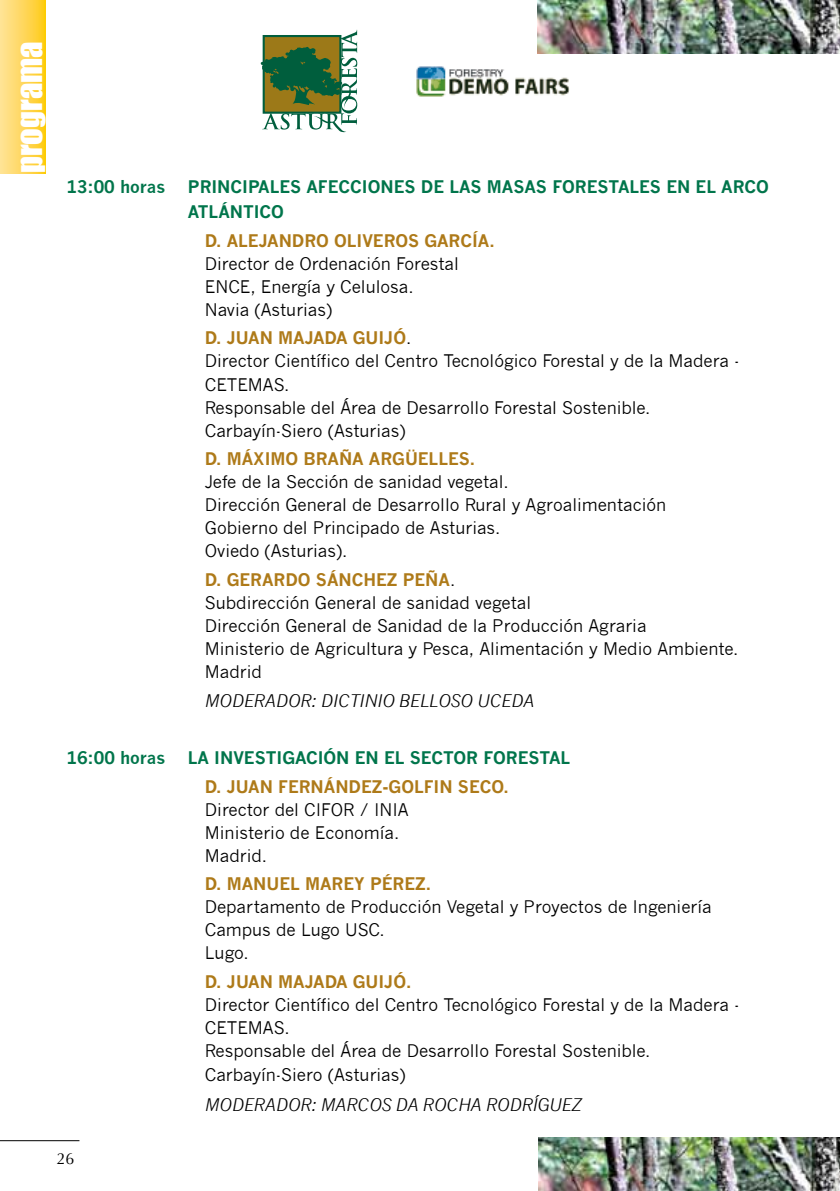
<style>
.page{position:relative;width:840px;height:1191px;background:#fff}
.page>*{position:absolute;margin:0;border:0;box-sizing:border-box;transform-origin:0 0}
.t1{font:32.6px "Impact";color:#fff}
.t2{font:17px/23px "News Gothic";letter-spacing:-.005em;color:#000}
.t3{font:700 17px "News Gothic";letter-spacing:-.005em;color:#ae7a19}
.t4{font:700 17px/25px "News Gothic";letter-spacing:-.005em;color:#00754b}
.t5{font:italic 17px "News Gothic";letter-spacing:-.005em;color:#000}
.t6{font:16px "Optima";color:#000}
.s1{font-weight:700;color:#ae7a19}
</style>
<div class="page">
<hr style="left:0;top:1140px;width:79px;height:1px;background:#000">
<svg style="left:261px;top:30px;width:96px;height:103px"></svg>
<img style="left:416px;top:66px;width:153px;height:31px">
<img style="left:537px;top:0;width:302px;height:54px">
<img style="left:538px;top:1137px;width:301px;height:54px">
<div style="left:0;top:0;width:45px;height:173px;background:linear-gradient(to right,#ffe39b,#fecc1d)"></div>
<h1 class="t1" style="left:4px;top:173px;width:133px;rotate:-90deg">programa</h1>
<p class="t4" style="left:66px;top:174px;width:100px">13:00 HORAS</p>
<p class="t4" style="left:188px;top:174px;width:582px">PRIN CIPALES AFECCIONES DE LAS MASAS FORESTALES EN EL ARCO<br>ATLÁNT</p>
<p class="t4" style="left:254px;top:199px;width:32px">ICO</p>
<p class="t3" style="left:205px;top:230px;width:291px">D. ALEJANDRO OLIVEROS GARCÍA.</p>
<p class="t2" style="left:205px;top:252px;width:255px">Director de Ordenación Forestal<br>ENCE, Energía y Celulosa.<br>Navia (Asturias)</p>
<p class="t3" style="left:205px;top:328px;width:121px">D. JUAN MAJADA</p>
<p class="t2" style="left:205px;top:327px;width:536px;text-indent:148px"><span class="s1">GUIJÓ</span>.<br>Director Científico del Centro Tecnológico Forestal y de la Madera - CETEMAS.<br>Responsable del Área de Desarrollo Forestal Sostenible.<br>Carbayín-Siero (Asturias)</p>
<p class="t3" style="left:205px;top:448px;width:272px">D. MÁXI MO BRAÑA ARGÜELLES.</p>
<p class="t2" style="left:205px;top:470px;width:462px">Jefe de la Sección de sanidad vegetal.<br>Dirección General de Desarrollo Rural y Agroalimentación Gobierno del Principado de Asturias.<br>Oviedo (Asturias).</p>
<p class="t2" style="left:205px;top:568px;width:534px"><span class="s1">D. GERARDO SÁNCH EZ PEÑA</span>.<br>Subdirección General de sanidad vegetal<br>Dirección General de Sanidad de la Producción Agraria<br>Ministerio de Agricultura y Pesca, Alimentación y Medio Ambiente.<br>Madrid</p>
<p class="t5" style="left:205px;top:690px;width:27px">MODERADOR</p>
<p class="t5" style="left:311px;top:690px;width:20px">: DICTINIO</p>
<p class="t5" style="left:398px;top:690px;width:52px">BELLOSO</p>
<p class="t5" style="left:477px;top:690px;width:12px">UCEDA</p>
<p class="t4" style="left:66px;top:744px;width:100px">16:00 HORAS</p>
<p class="t4" style="left:188px;top:745px;width:44px">LA INVE</p>
<p class="t4" style="left:254px;top:745px;width:317px">STIGACIÓN EN EL SECTOR FORESTAL</p>
<p class="t3" style="left:205px;top:776px;width:195px">D. JUAN FERNÁNDEZ-GOLFI</p>
<p class="t3" style="left:439px;top:776px;width:71px">N SECO.</p>
<p class="t2" style="left:205px;top:798px;width:205px">Director del CIFOR / INIA<br>Ministerio de Economía.<br>Madrid.</p>
<p class="t3" style="left:205px;top:873px;width:227px">D. MANUEL MAREY PÉREZ.</p>
<p class="t2" style="left:205px;top:895px;width:508px">Departamento de Producción Vegetal y Proyectos de Ingeniería<br>Campus de Lugo USC.<br>Lugo.</p>
<p class="t3" style="left:205px;top:971px;width:121px">D. JUAN MAJADA</p>
<p class="t3" style="left:353px;top:971px;width:60px">GUIJÓ.</p>
<p class="t2" style="left:205px;top:993px;width:536px">Director Científico del Centro Tecnológico Forestal y de la Madera - CETEMAS.<br>Responsable del Área de Desarrollo Forestal Sostenible.<br>Carbayín-Siero (Asturias)</p>
<p class="t5" style="left:205px;top:1094px;width:27px">MODERADOR</p>
<p class="t5" style="left:311px;top:1094px;width:23px">: MARCOS</p>
<p class="t5" style="left:395px;top:1094px;width:40px">DA ROC</p>
<p class="t5" style="left:458px;top:1094px;width:41px">HA RODR</p>
<p class="t5" style="left:532px;top:1094px;width:17px">ÍGUEZ</p>
<p class="t6" style="left:57px;top:1149px;width:19px">26</p>
</div>
